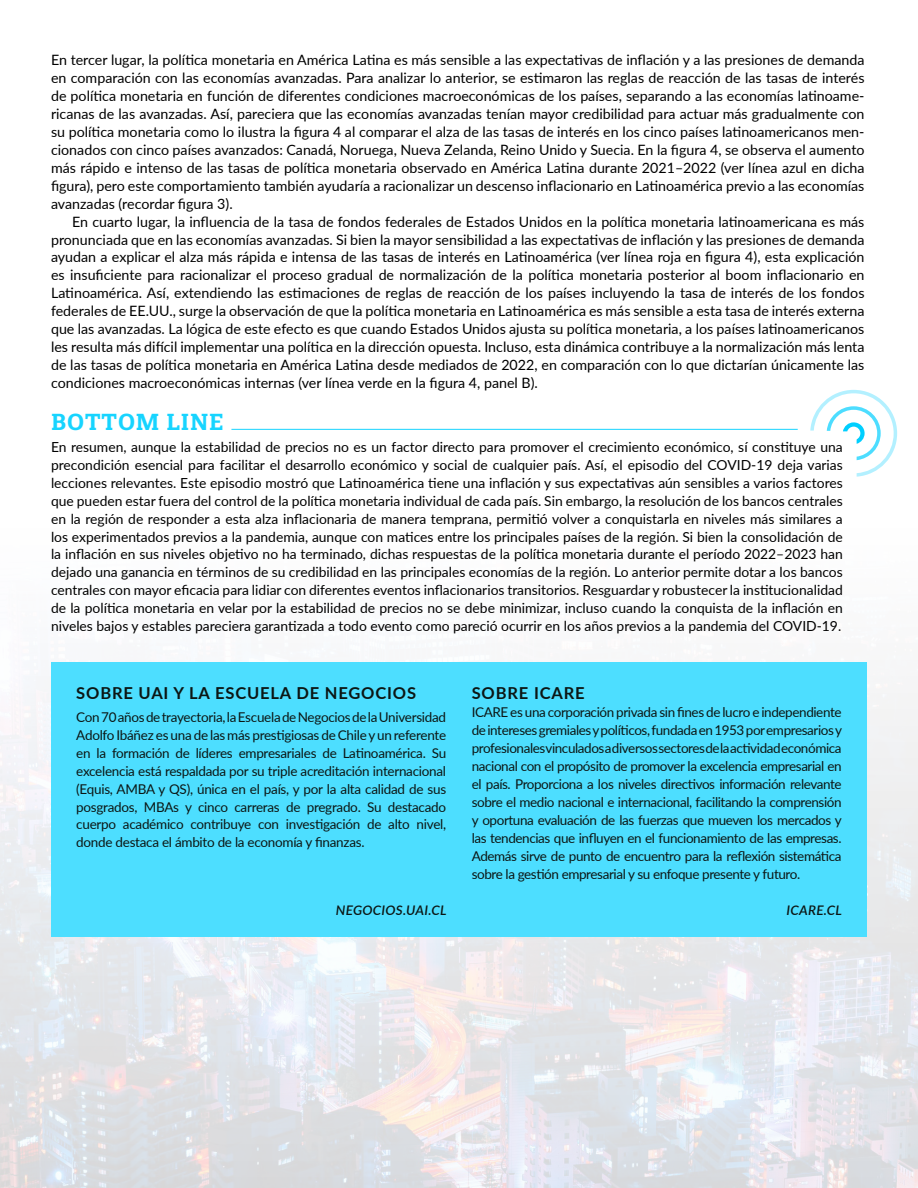
<style>
.page{position:relative;width:918px;height:1188px;background:#fff}
.page>*{position:absolute;margin:0;border:0;box-sizing:border-box;transform-origin:0 0}
.t1{font:600 22.5px "Quatro Slab";letter-spacing:.04em;color:#17d4ff}
.t2{font:700 16.5px "Lato";letter-spacing:.05em;color:#0c1614}
.t3{font:14.25px/18px "Lato";color:#000;text-align:justify}
.t4{font:13.8px/18px "Lato";color:#000;text-align:justify}
.t5{font:13.5px/18px "Lato";letter-spacing:-.03em;color:#0c1614;text-align:justify}
.t6{font:italic 600 13.2px "Lato";letter-spacing:.02em;color:#0c1614}
</style>
<div class="page">
<img style="left:0;top:662px;width:918px;height:526px">
<hr style="left:231px;top:429px;width:567px;height:1px;background:#17d4ff">
<svg style="left:810px;top:390px;width:87px;height:87px"></svg>
<div style="left:51px;top:663px;width:816px;height:274px;background:#4ddeff"></div>
<p class="t3" style="left:51px;top:50px;width:815px">En tercer lugar, la política monetaria en América Latina es más sensible a las expectativas de inflación y a las presiones de demanda en comparación con las economías avanzadas. Para analizar lo anterior, se estimaron las reglas de reacción de las tasas de interés de política monetaria en función de diferentes condiciones macroeconómicas de los países, separando a las economías latinoame&shy;ricanas de las avanzadas. Así, pareciera que las economías avanzadas tenían mayor credibilidad para actuar más gradualmente con su política monetaria como lo ilustra la figura 4 al comparar el alza de las tasas de interés en los cinco países latinoamericanos men&shy;cionados con cinco países avanzados: Canadá, Noruega, Nueva Zelanda, Reino Unido y Suecia. En la figura 4, se observa el aumento más rápido e intenso de las tasas de política monetaria observado en América Latina durante 2021–2022 (ver línea azul en dicha figura), pero este comportamiento también ayudaría a racionalizar un descenso inflacionario en Latinoamérica previo a las economías avanzadas (recordar figura 3).</p>
<p class="t3" style="left:51px;top:212px;width:815px;text-indent:21px">En cuarto lugar, la influencia de la tasa de fondos federales de Estados Unidos en la política monetaria latinoamericana es más pronunciada que en las economías avanzadas. Si bien la mayor sensibilidad a las expectativas de inflación y las presiones de demanda ayudan a explicar el alza más rápida e intensa de las tasas de interés en Latinoamérica (ver línea roja en figura 4), esta explicación es insuficiente para racionalizar el proceso gradual de normalización de la política monetaria posterior al boom inflacionario en Latinoamérica. Así, extendiendo las estimaciones de reglas de reacción de los países incluyendo la tasa de interés de los fondos federales de EE.UU., surge la observación de que la política monetaria en Latinoamérica es más sensible a esta tasa de interés externa que las avanzadas. La lógica de este efecto es que cuando Estados Unidos ajusta su política monetaria, a los países latinoamericanos les resulta más difícil implementar una política en la dirección opuesta. Incluso, esta dinámica contribuye a la normalización más lenta de las tasas de política monetaria en América Latina desde mediados de 2022, en comparación con lo que dictarían únicamente las condiciones macroeconómicas internas (ver línea verde en la figura 4, panel B).</p>
<h1 class="t1" style="left:51px;top:407px;width:174px">BOTTOM LINE</h1>
<p class="t4" style="left:51px;top:437px;width:793px">En resumen, aunque la estabilidad de precios no es un factor directo para promover el crecimiento económico, sí constituye una precondición esencial para facilitar el desarrollo económico y social de cualquier país. Así, el episodio del COVID-19 deja varias lecciones relevantes. Este episodio mostró que Latinoamérica tiene una inflación y sus expectativas aún sensibles a varios factores que pueden estar fuera del control de la política monetaria individual de cada país. Sin embargo, la resolución de los bancos centrales en la región de responder a esta alza inflacionaria de manera temprana, permitió volver a conquistarla en niveles más similares a los experimentados previos a la pandemia, aunque con matices entre los principales países de la región. Si bien la consolidación de la inflación en sus niveles objetivo no ha terminado, dichas respuestas de la política monetaria durante el período 2022–2023 han dejado una ganancia en términos de su credibilidad en las principales economías de la región. Lo anterior permite dotar a los bancos centrales con mayor eficacia para lidiar con diferentes eventos inflacionarios transitorios. Resguardar y robustecer la institucionalidad de la política monetaria en velar por la estabilidad de precios no se debe minimizar, incluso cuando la conquista de la inflación en niveles bajos y estables pareciera garantizada a todo evento como pareció ocurrir en los años previos a la pandemia del COVID-19.</p>
<p class="t2" style="left:76px;top:681px;width:341px">SOBRE UAI Y LA ESCUELA DE NEGOCIOS</p>
<p class="t5" style="left:76px;top:707px;width:371px">Con 70 años de trayectoria, la Escuela de Negocios de la Universidad Adolfo Ibáñez es una de las más prestigiosas de Chile y un referente en la formación de líderes empresariales de Latinoamérica. Su excelencia está respaldada por su triple acreditación internacional (Equis, AMBA y QS), única en el país, y por la alta calidad de sus posgrados, MBAs y cinco carreras de pregrado. Su destacado cuerpo académico contribuye con investigación de alto nivel, donde destaca el ámbito de la economía y finanzas.</p>
<p class="t2" style="left:472px;top:681px;width:114px">SOBRE ICARE</p>
<p class="t5" style="left:472px;top:703px;width:372px">ICARE es una corporación privada sin fines de lucro e independiente de intereses gremiales y políticos, fundada en 1953 por empresarios y profesionales vinculados a diversos sectores de la actividad económica nacional con el propósito de promover la excelencia empresarial en el país. Proporciona a los niveles directivos información relevante sobre el medio nacional e internacional, facilitando la comprensión y oportuna evaluación de las fuerzas que mueven los mercados y las tendencias que influyen en el funcionamiento de las empresas.<br>Además sirve de punto de encuentro para la reflexión sistemática sobre la gestión empresarial y su enfoque presente y futuro.</p>
<p class="t6" style="left:336px;top:901px;width:112px">NEGOCIOS.UAI.CL</p>
<p class="t6" style="left:787px;top:901px;width:57px">ICARE.CL</p>
</div>
